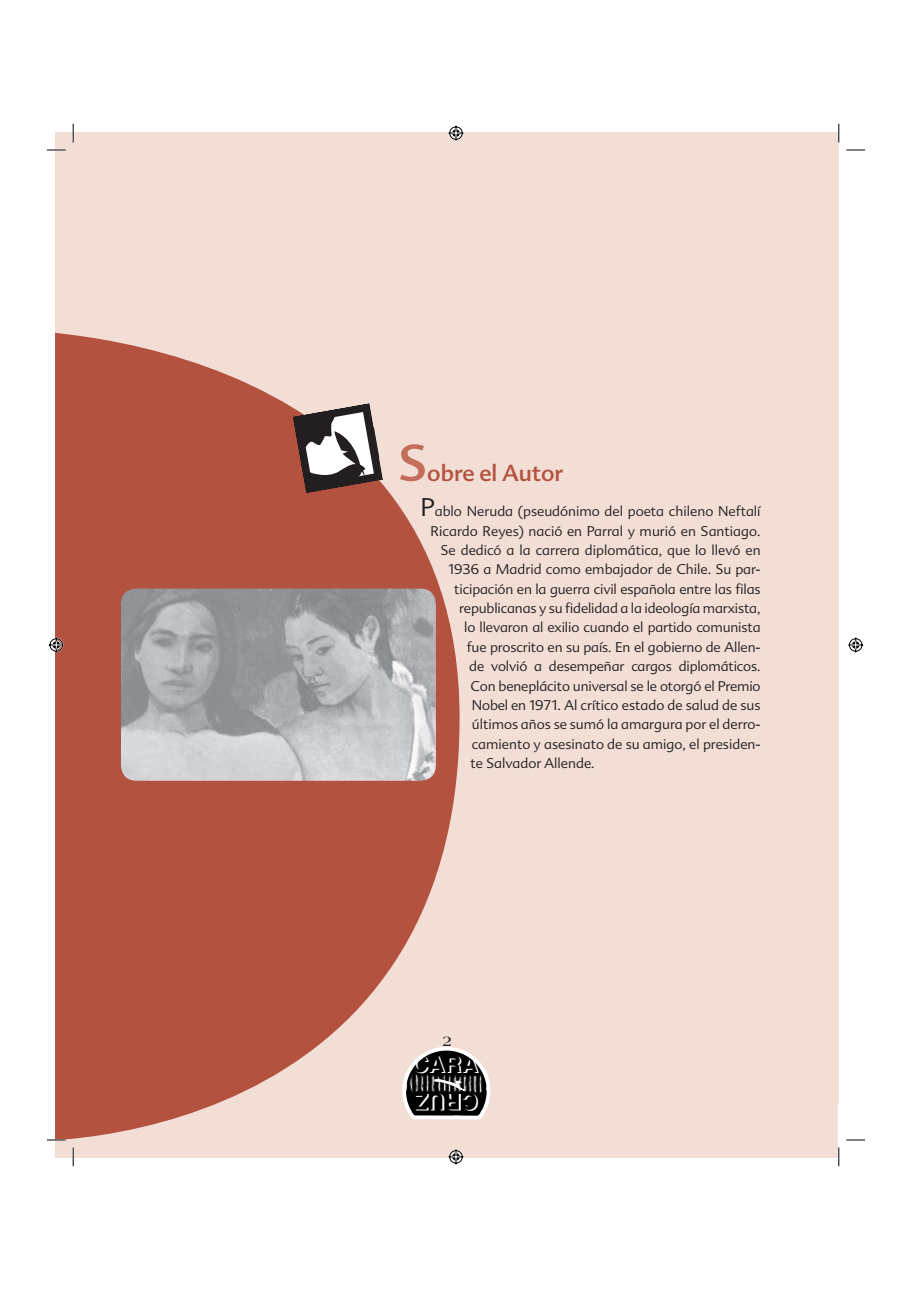
<style>
.page{position:relative;width:912px;height:1290px;background:#fff}
.page>*{position:absolute;margin:0;border:0;box-sizing:border-box;transform-origin:0 0}
.t1{font:50px "Advert";color:#c36e5a}
.t2{font:700 22.88px "Helvetica";color:#fff}
.t3{font:22.5px "Advert";color:#b45240}
.t4{font:700 15px "Americana Std";color:#231f20}
.t5{font:300 13.75px "Advert";letter-spacing:-.01em;color:#231f20}
.s1{font-size:25px}
</style>
<div class="page">
<div style="left:55px;top:132px;width:783px;height:1026px;background:#f3ded5"></div>
<svg style="left:55px;top:332px;width:404px;height:816px;fill:#b45240"></svg>
<svg style="left:292px;top:403px;width:91px;height:90px;background:#93817e"></svg>
<img style="left:121px;top:588px;width:315px;height:193px;border-radius:15px">
<svg style="left:400px;top:1045px;width:91px;height:78px"></svg>
<svg style="left:47px;top:149px;width:19px;height:2px"></svg>
<svg style="left:846px;top:149px;width:18px;height:2px"></svg>
<svg style="left:47px;top:1139px;width:19px;height:2px"></svg>
<svg style="left:846px;top:1139px;width:18px;height:2px"></svg>
<svg style="left:72px;top:124px;width:2px;height:18px"></svg>
<svg style="left:72px;top:1148px;width:2px;height:18px"></svg>
<svg style="left:838px;top:124px;width:1px;height:18px"></svg>
<svg style="left:838px;top:1023px;width:1px;height:143px"></svg>
<svg style="left:448px;top:125px;width:16px;height:16px"></svg>
<svg style="left:448px;top:1149px;width:16px;height:16px"></svg>
<svg style="left:48px;top:636px;width:17px;height:18px"></svg>
<svg style="left:848px;top:637px;width:16px;height:16px"></svg>
<h1 class="t1" style="left:397px;top:444px;width:31px">S</h1>
<h3 class="t3" style="left:427px;top:464px;width:138px">obre el Autor</h3>
<p class="t5" style="left:420px;top:506px;width:341px"><span class="s1">P</span>ablo Neruda (pseudónimo del poeta chileno Neftalí</p>
<p class="t5" style="left:430px;top:525px;width:331px">Ricardo Reyes) nació en Parral y murió en Santiago.</p>
<p class="t5" style="left:440px;top:545px;width:321px">Se dedicó a la carrera diplomática, que lo llevó en</p>
<p class="t5" style="left:448px;top:564px;width:314px">1936 a Madrid como embajador de Chile. Su par-</p>
<p class="t5" style="left:454px;top:583px;width:308px">ticipación en la guerra civil española entre las filas</p>
<p class="t5" style="left:459px;top:603px;width:303px">republicanas y su fidelidad a la ideología marxista,</p>
<p class="t5" style="left:464px;top:622px;width:298px">lo llevaron al exilio cuando el partido comunista</p>
<p class="t5" style="left:466px;top:642px;width:295px">fue proscrito en su país. En el gobierno de Allen-</p>
<p class="t5" style="left:469px;top:661px;width:293px">de volvió a desempeñar cargos diplomáticos.</p>
<p class="t5" style="left:470px;top:680px;width:291px">Con beneplácito universal se le otorgó el Premio</p>
<p class="t5" style="left:471px;top:700px;width:290px">Nobel en 1971. Al crítico estado de salud de sus</p>
<p class="t5" style="left:471px;top:719px;width:290px">últimos años se sumó la amargura por el derro-</p>
<p class="t5" style="left:471px;top:738px;width:290px">camiento y asesinato de su amigo, el presiden-</p>
<p class="t5" style="left:470px;top:758px;width:126px">te Salvador Allende.</p>
<p class="t4" style="left:442px;top:1035px;width:11px">2</p>
<h2 class="t2" style="left:413px;top:1056px;width:68px">CARA</h2>
<h2 class="t2" style="left:479px;top:1112px;width:65px;rotate:-180deg">CRUZ</h2>
</div>
